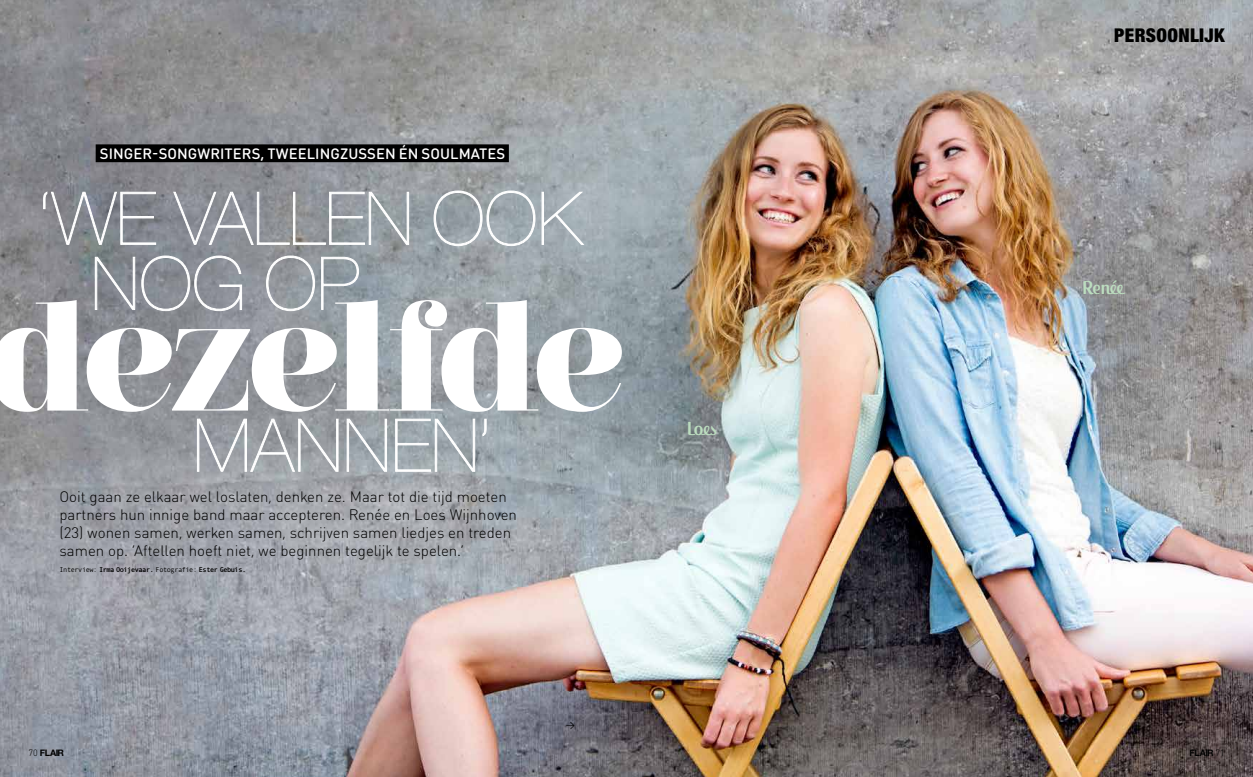
<style>
.page{position:relative;width:1253px;height:777px;background:#fff}
.page>*{position:absolute;margin:0;border:0;box-sizing:border-box;transform-origin:0 0}
.t1{font:900 154.3px "Nouvelle Vague For AB";letter-spacing:-.045em;color:#fff}
.t2{font:200 73px/65px "Helvetica Neue LT Std";letter-spacing:.015em;color:#fff}
.t3{font:20px "Jackie Pro";letter-spacing:-.02em;color:#bcddbf}
.t4{font:900 condensed 19px "Helvetica Neue LT Std";letter-spacing:.02em;color:#000}
.t5{font:300 15px/18px "DIN Round Pro";color:#000}
.t6{font:500 14.8px "DIN Round Pro";letter-spacing:.005em;color:#fff}
.t7{font:700 9px "Helvetica Neue LT Std";letter-spacing:-.045em;color:#000}
.t8{font:9px "DIN Round Pro";color:#000}
.t9{font:700 7px "Andale Mono";letter-spacing:-.065em;color:#000}
.s1{font-weight:400}
.s2{font-family:"DIN Round Pro";font-weight:300}
</style>
<div class="page">
<img style="left:0;top:0;width:1253px;height:777px">
<div style="left:96px;top:144px;width:413px;height:18px;background:#000"></div>
<svg style="left:197px;top:419px;width:142px;height:53px;background:#a7aaae"></svg>
<svg style="left:347px;top:419px;width:40px;height:53px;background:#aab1b6"></svg>
<svg style="left:395px;top:419px;width:80px;height:53px;background:#acb4b9"></svg>
<svg style="left:482px;top:419px;width:5px;height:17px"></svg>
<svg style="left:43px;top:191px;width:113px;height:54px;background:#909299"></svg>
<svg style="left:173px;top:192px;width:236px;height:53px;background:#9c9fa5"></svg>
<svg style="left:434px;top:190px;width:101px;height:56px;background:#a5adb2"></svg>
<svg style="left:542px;top:192px;width:42px;height:53px;background:#aeb7bd"></svg>
<svg style="left:95px;top:257px;width:40px;height:53px;background:#93969c"></svg>
<svg style="left:141px;top:255px;width:101px;height:56px;background:#979aa1"></svg>
<svg style="left:266px;top:255px;width:49px;height:56px;background:#a0a4a9"></svg>
<svg style="left:321px;top:257px;width:38px;height:53px;background:#9da6ab"></svg>
<p class="t6" style="left:100px;top:143px;width:407px">SINGER-SONGWRITERS, TWEELINGZUSSEN ÉN SOULMATES</p>
<h2 class="t2" style="left:91px;top:186px;width:492px;text-indent:-53px">‘WE VALLEN OOK<br>NOG OP</h2>
<h1 class="t1" style="left:-13px;top:251px;width:641px">dezelfde</h1>
<h2 class="t2" style="left:193px;top:412px;width:299px">MANNEN’</h2>
<p class="t5" style="left:60px;top:487px;width:459px">Ooit gaan ze elkaar wel loslaten, denken ze. Maar tot die tijd moeten partners hun innige band maar accepteren. Renée en Loes Wijnhoven (23) wonen samen, werken samen, schrijven samen liedjes en treden samen op. ‘Aftellen hoeft niet, we beginnen tegelijk te spelen.’</p>
<p class="t9" style="left:60px;top:565px;width:188px"><span class="s1">Interview:</span> Irma Ooijevaar. <span class="s1">Fotografie:</span> Ester Gebuis.</p>
<p class="t8" style="left:566px;top:719px;width:11px">→</p>
<h3 class="t3" style="left:686px;top:416px;width:32px">Loes</h3>
<p class="t4" style="left:1114px;top:24px;width:112px">PERSOONLIJK</p>
<h3 class="t3" style="left:1082px;top:276px;width:43px">Renée</h3>
<p class="t7" style="left:28px;top:747px;width:37px"><span class="s2">70</span> FLAIR</p>
<p class="t7" style="left:1189px;top:747px;width:37px">FLAIR <span class="s2">71</span></p>
</div>
